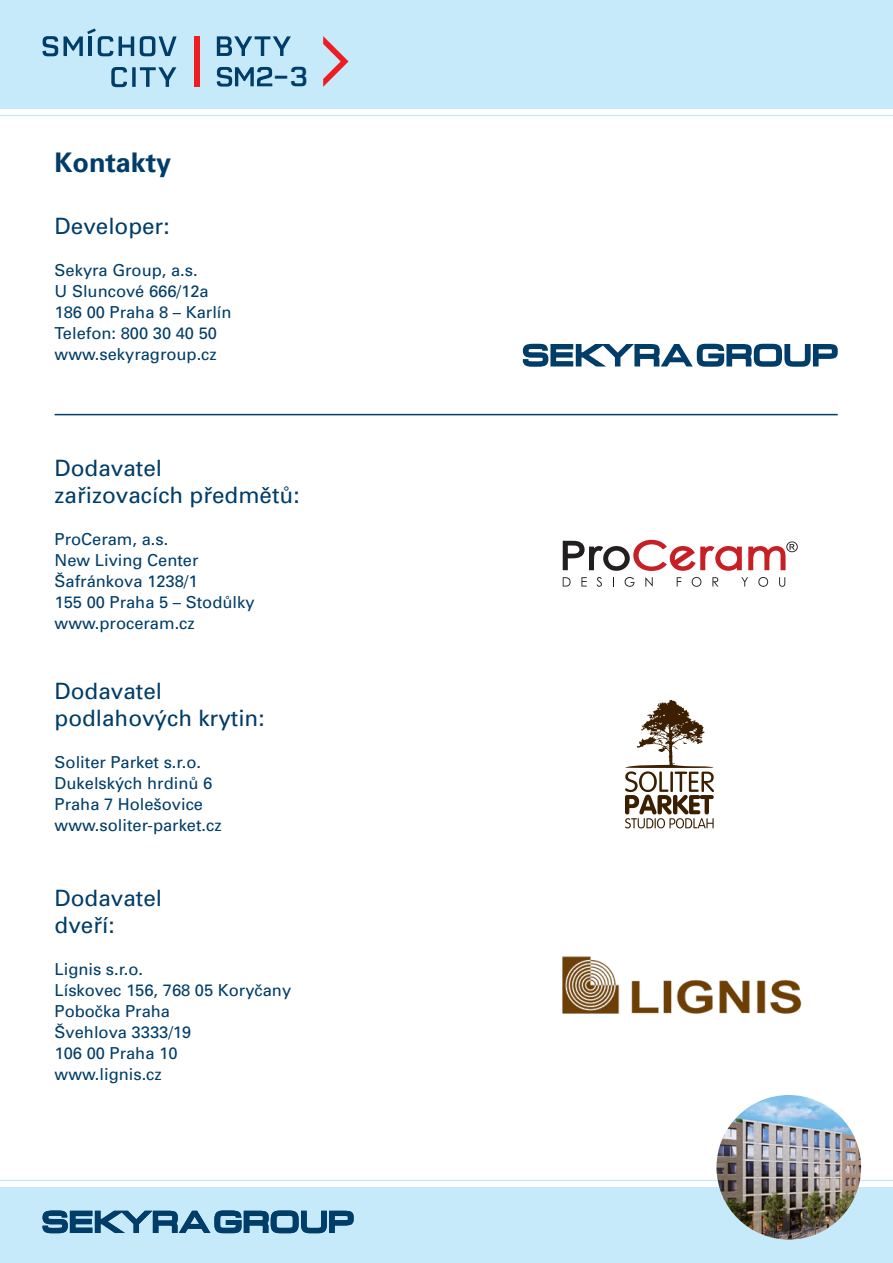
<style>
.page{position:relative;width:893px;height:1263px;background:#fff}
.page>*{position:absolute;margin:0;border:0;box-sizing:border-box;transform-origin:0 0}
.t1{font:700 27px "Univers CE";color:#003d69}
.t2{font:26.7px "Erbaum";color:#003d69}
.t3{font:22.5px/27px "Univers CE";color:#003d69}
.t4{font:16.5px/21px "Univers CE";color:#003d69}
</style>
<div class="page">
<div style="left:0;top:1187px;width:893px;height:76px;background:#c6eafa"></div>
<hr style="left:0;top:1180px;width:893px;height:1px;background:#c6eafa">
<div style="left:0;top:0;width:893px;height:108px;background:#c6eafa"></div>
<hr style="left:0;top:115px;width:893px;height:1px;background:#c6eafa">
<img style="left:716px;top:1095px;width:145px;height:144px;border-radius:72px">
<svg style="left:43px;top:1210px;width:311px;height:23px"></svg>
<svg style="left:217px;top:67px;width:55px;height:20px"></svg>
<svg style="left:323px;top:36px;width:26px;height:51px"></svg>
<div style="left:194px;top:36px;width:5px;height:51px;background:#ee1d23"></div>
<svg style="left:217px;top:36px;width:74px;height:20px"></svg>
<svg style="left:111px;top:67px;width:65px;height:20px"></svg>
<svg style="left:140px;top:36px;width:37px;height:20px"></svg>
<svg style="left:119px;top:36px;width:15px;height:20px"></svg>
<svg style="left:64px;top:28px;width:49px;height:28px"></svg>
<svg style="left:43px;top:36px;width:15px;height:20px"></svg>
<svg style="left:523px;top:344px;width:315px;height:23px"></svg>
<svg style="left:563px;top:577px;width:8px;height:9px"></svg>
<svg style="left:581px;top:577px;width:6px;height:9px"></svg>
<svg style="left:596px;top:577px;width:6px;height:10px"></svg>
<svg style="left:625px;top:577px;width:9px;height:10px"></svg>
<svg style="left:645px;top:577px;width:8px;height:9px"></svg>
<svg style="left:677px;top:577px;width:4px;height:9px"></svg>
<svg style="left:692px;top:577px;width:9px;height:10px"></svg>
<svg style="left:712px;top:577px;width:6px;height:9px"></svg>
<svg style="left:741px;top:577px;width:7px;height:9px"></svg>
<svg style="left:758px;top:577px;width:10px;height:10px"></svg>
<svg style="left:779px;top:577px;width:6px;height:10px"></svg>
<svg style="left:748px;top:541px;width:50px;height:29px"></svg>
<svg style="left:563px;top:540px;width:179px;height:31px"></svg>
<hr style="left:55px;top:414px;width:783px;height:1px;background:#003d69">
<svg style="left:625px;top:700px;width:89px;height:128px"></svg>
<img style="left:562px;top:956px;width:240px;height:58px">
<p class="t1" style="left:55px;top:148px;width:118px">Kontakty</p>
<p class="t3" style="left:55px;top:213px;width:117px">Developer:</p>
<p class="t4" style="left:55px;top:260px;width:179px">Sekyra Group, a.s.<br>U Sluncové 666/12a<br>186 00 Praha 8 – Karlín<br>Telefon: 800 30 40 50 www.sekyragroup.cz</p>
<h2 class="t2" style="left:273px;top:58px;width:36px">–3</h2>
<p class="t3" style="left:55px;top:454px;width:247px">Dodavatel<br>zařizovacích předmětů:</p>
<p class="t4" style="left:55px;top:529px;width:145px">ProCeram, a.s.<br>New Living Center</p>
<p class="t4" style="left:55px;top:571px;width:145px">Šafránkova 1238/1</p>
<p class="t4" style="left:55px;top:592px;width:201px">155 00 Praha 5 – Stodůlky www.proceram.cz</p>
<p class="t3" style="left:55px;top:678px;width:212px">Dodavatel podlahových krytin:</p>
<p class="t4" style="left:55px;top:752px;width:148px">Soliter Parket s.r.o.</p>
<p class="t4" style="left:55px;top:773px;width:159px">Dukelských hrdinů 6</p>
<p class="t4" style="left:55px;top:794px;width:150px">Praha 7 Holešovice</p>
<p class="t4" style="left:55px;top:815px;width:169px">www.soliter-parket.cz</p>
<p class="t3" style="left:55px;top:885px;width:109px">Dodavatel dveří:</p>
<p class="t4" style="left:55px;top:959px;width:90px">Lignis s.r.o.</p>
<p class="t4" style="left:55px;top:980px;width:238px">Lískovec 156, 768 05 Koryčany</p>
<p class="t4" style="left:55px;top:1001px;width:117px">Pobočka Praha</p>
<p class="t4" style="left:55px;top:1022px;width:138px">Švehlova 3333/19</p>
<p class="t4" style="left:55px;top:1043px;width:124px">106 00 Praha 10</p>
<p class="t4" style="left:55px;top:1064px;width:109px">www.lignis.cz</p>
</div>
